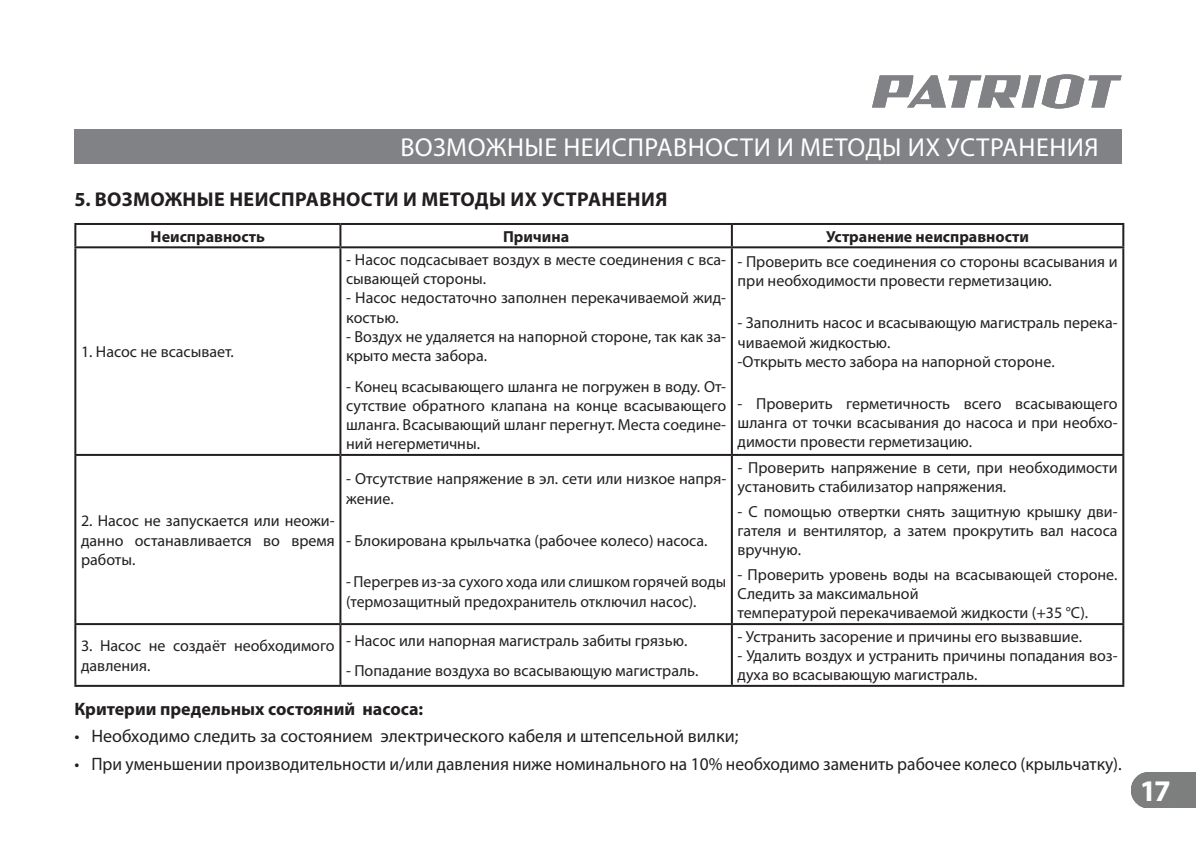
<style>
.page{position:relative;width:1196px;height:847px;background:#fff}
.page>*{position:absolute;margin:0;border:0;box-sizing:border-box;transform-origin:0 0}
.t1{font:700 30px "Myriad Pro";color:#fff}
.t2{font:26px "Myriad Pro";letter-spacing:.02em;color:#fff}
.t3{font:700 20px "Myriad Pro";letter-spacing:.02em;color:#231f20}
.t4{font:18px "Myriad Pro";color:#231f20}
.t5{font:700 18px "Myriad Pro";color:#231f20}
.t6{font:16px/19.2px "Myriad Pro";color:#231f20}
.t7{font:700 16px "Myriad Pro";color:#231f20}
</style>
<div class="page">
<div style="left:1131px;top:772px;width:64px;height:35px;background:#7d7e7e"></div>
<svg style="left:872px;top:74px;width:249px;height:35px"></svg>
<div style="left:74px;top:130px;width:1047px;height:34px;background:#808285"></div>
<hr style="left:74px;top:223px;width:266px;height:2px;background:#231f20">
<hr style="left:74px;top:225px;width:2px;height:21px;background:#231f20">
<hr style="left:340px;top:223px;width:391px;height:2px;background:#231f20">
<hr style="left:339px;top:225px;width:2px;height:21px;background:#231f20">
<hr style="left:731px;top:223px;width:393px;height:2px;background:#231f20">
<hr style="left:730px;top:225px;width:2px;height:21px;background:#231f20">
<hr style="left:1122px;top:225px;width:2px;height:21px;background:#231f20">
<hr style="left:74px;top:246px;width:266px;height:2px;background:#231f20">
<hr style="left:74px;top:248px;width:2px;height:206px;background:#231f20">
<hr style="left:340px;top:246px;width:391px;height:2px;background:#231f20">
<hr style="left:339px;top:248px;width:2px;height:206px;background:#231f20">
<hr style="left:731px;top:246px;width:393px;height:2px;background:#231f20">
<hr style="left:730px;top:248px;width:2px;height:206px;background:#231f20">
<hr style="left:1122px;top:248px;width:2px;height:206px;background:#231f20">
<hr style="left:74px;top:454px;width:266px;height:2px;background:#231f20">
<hr style="left:74px;top:456px;width:2px;height:167px;background:#231f20">
<hr style="left:340px;top:454px;width:391px;height:2px;background:#231f20">
<hr style="left:339px;top:456px;width:2px;height:167px;background:#231f20">
<hr style="left:731px;top:454px;width:393px;height:2px;background:#231f20">
<hr style="left:730px;top:456px;width:2px;height:167px;background:#231f20">
<hr style="left:1122px;top:456px;width:2px;height:167px;background:#231f20">
<hr style="left:74px;top:623px;width:266px;height:2px;background:#231f20">
<hr style="left:74px;top:625px;width:2px;height:59px;background:#231f20">
<hr style="left:340px;top:623px;width:391px;height:2px;background:#231f20">
<hr style="left:339px;top:625px;width:2px;height:59px;background:#231f20">
<hr style="left:731px;top:623px;width:393px;height:2px;background:#231f20">
<hr style="left:730px;top:625px;width:2px;height:59px;background:#231f20">
<hr style="left:1122px;top:625px;width:2px;height:59px;background:#231f20">
<hr style="left:74px;top:684px;width:266px;height:2px;background:#231f20">
<hr style="left:340px;top:684px;width:391px;height:2px;background:#231f20">
<hr style="left:731px;top:684px;width:393px;height:2px;background:#231f20">
<h2 class="t2" style="left:400px;top:135px;width:699px">ВОЗМОЖНЫЕ НЕИСПРАВНОСТИ И МЕТОДЫ ИХ УСТРАНЕНИЯ</h2>
<p class="t3" style="left:74px;top:189px;width:594px">5. ВОЗМОЖНЫЕ НЕИСПРАВНОСТИ И МЕТОДЫ ИХ УСТРАНЕНИЯ</p>
<p class="t7" style="left:151px;top:228px;width:116px">Неисправность</p>
<p class="t7" style="left:503px;top:228px;width:68px">Причина</p>
<p class="t7" style="left:826px;top:228px;width:204px">Устранение неисправности</p>
<p class="t6" style="left:81px;top:343px;width:154px">1. Насос не всасывает.</p>
<p class="t6" style="left:81px;top:512px;width:255px;text-align:justify">2. Насос не запускается или неожи&shy;данно останавливается во время работы.</p>
<p class="t6" style="left:346px;top:251px;width:381px">- Насос подсасывает воздух в месте соединения с вса&shy;сывающей стороны.</p>
<p class="t6" style="left:346px;top:289px;width:381px">- Насос недостаточно заполнен перекачиваемой жид&shy;костью.</p>
<p class="t6" style="left:346px;top:327px;width:381px">- Воздух не удаляется на напорной стороне, так как за&shy;крыто места забора.</p>
<p class="t6" style="left:346px;top:377px;width:381px;text-align:justify">- Конец всасывающего шланга не погружен в воду. От&shy;сутствие обратного клапана на конце всасывающего шланга. Всасывающий шланг перегнут. Места соедине&shy;ний негерметичны.</p>
<p class="t6" style="left:346px;top:470px;width:381px">- Отсутствие напряжение в эл. сети или низкое напря&shy;жение.</p>
<p class="t6" style="left:346px;top:531px;width:363px">- Блокирована крыльчатка (рабочее колесо) насоса.</p>
<p class="t6" style="left:346px;top:573px;width:381px">- Перегрев из-за сухого хода или слишком горячей воды (термозащитный предохранитель отключил насос).</p>
<p class="t6" style="left:81px;top:637px;width:255px">3. Насос не создаёт необходимого давления.</p>
<p class="t6" style="left:346px;top:631px;width:343px">- Насос или напорная магистраль забиты грязью.</p>
<p class="t6" style="left:346px;top:662px;width:354px">- Попадание воздуха во всасывающую магистраль.</p>
<p class="t6" style="left:737px;top:253px;width:381px">- Проверить все соединения со стороны всасывания и при необходимости провести герметизацию.</p>
<p class="t6" style="left:737px;top:314px;width:381px">- Заполнить насос и всасывающую магистраль перека&shy;чиваемой жидкостью.<br>-Открыть место забора на напорной стороне.</p>
<p class="t6" style="left:737px;top:394px;width:381px;text-align:justify">- Проверить герметичность всего всасывающего шланга от точки всасывания до насоса и при необхо&shy;димости провести герметизацию.</p>
<p class="t6" style="left:737px;top:458px;width:381px">- Проверить напряжение в сети, при необходимости установить стабилизатор напряжения.</p>
<p class="t6" style="left:737px;top:502px;width:381px;text-align:justify">- С помощью отвертки снять защитную крышку дви&shy;гателя и вентилятор, а затем прокрутить вал насоса вручную.</p>
<p class="t6" style="left:737px;top:565px;width:381px">- Проверить уровень воды на всасывающей стороне.<br>Следить за максимальной<br>температурой перекачиваемой жидкости (+35 °C).</p>
<p class="t6" style="left:737px;top:627px;width:346px">- Устранить засорение и причины его вызвавшие.</p>
<p class="t6" style="left:737px;top:646px;width:381px">- Удалить воздух и устранить причины попадания воз&shy;духа во всасывающую магистраль.</p>
<p class="t5" style="left:74px;top:700px;width:350px">Критерии предельных состояний насоса:</p>
<p class="t4" style="left:74px;top:727px;width:665px">• Необходимо следить за состоянием электрического кабеля и штепсельной вилки;</p>
<p class="t4" style="left:74px;top:754px;width:1048px">• При уменьшении производительности и/или давления ниже номинального на 10% необходимо заменить рабочее колесо (крыльчатку).</p>
<h1 class="t1" style="left:1139px;top:775px;width:33px">17</h1>
</div>
